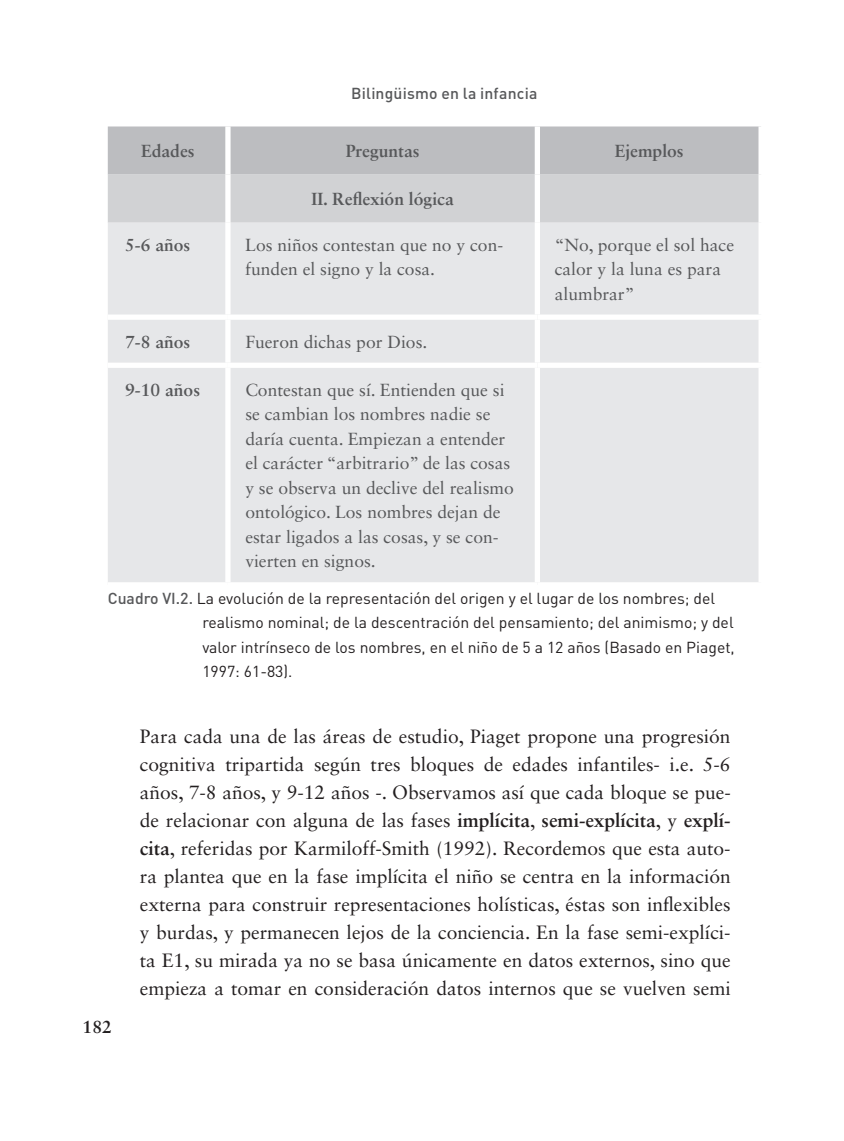
<style>
.page{position:relative;width:844px;height:1141px;background:#fff}
.page>*{position:absolute;margin:0;border:0;box-sizing:border-box;transform-origin:0 0}
.t1{font:19.25px/28px "Sabon LT Std";color:#231f20;text-align:justify}
.t2{font:17.5px/24.5px "Sabon LT Std";color:#57585a}
.t3{font:700 17.5px "Sabon LT Std";color:#57585a}
.t4{font:700 17.5px "Sabon LT Std";color:#231f20}
.t5{font:15.75px/24.5px "DIN Pro";color:#231f20}
.t6{font:500 15.75px "DIN Pro";letter-spacing:.01em;color:#57585a}
.s1{font-weight:500;color:#57585a}
.s2{font-weight:700}
</style>
<div class="page">
<svg style="left:108px;top:126px;width:650px;height:97px;background:#c7c8ca"></svg>
<div style="left:108px;top:223px;width:650px;height:359px;background:#e6e7e9"></div>
<div style="left:225px;top:126px;width:5px;height:49px;background:#fff"></div>
<div style="left:534px;top:126px;width:6px;height:49px;background:#fff"></div>
<div style="left:225px;top:175px;width:5px;height:48px;background:#fff"></div>
<div style="left:534px;top:175px;width:6px;height:48px;background:#fff"></div>
<div style="left:225px;top:223px;width:5px;height:92px;background:#fff"></div>
<div style="left:534px;top:223px;width:6px;height:92px;background:#fff"></div>
<div style="left:108px;top:315px;width:120px;height:5px;background:#fff"></div>
<div style="left:228px;top:315px;width:309px;height:5px;background:#fff"></div>
<div style="left:225px;top:320px;width:5px;height:43px;background:#fff"></div>
<div style="left:537px;top:315px;width:226px;height:5px;background:#fff"></div>
<div style="left:534px;top:320px;width:6px;height:43px;background:#fff"></div>
<div style="left:108px;top:363px;width:120px;height:5px;background:#fff"></div>
<div style="left:228px;top:363px;width:309px;height:5px;background:#fff"></div>
<div style="left:225px;top:368px;width:5px;height:214px;background:#fff"></div>
<div style="left:537px;top:363px;width:226px;height:5px;background:#fff"></div>
<div style="left:534px;top:368px;width:6px;height:214px;background:#fff"></div>
<p class="t6" style="left:351px;top:83px;width:187px">Bilingüismo en la infancia</p>
<p class="t3" style="left:141px;top:140px;width:55px">Edades</p>
<p class="t3" style="left:345px;top:140px;width:75px">Preguntas</p>
<p class="t3" style="left:614px;top:140px;width:71px">Ejemplos</p>
<p class="t3" style="left:311px;top:188px;width:144px">II. Reflexión lógica</p>
<p class="t3" style="left:125px;top:234px;width:67px">5-6 años</p>
<p class="t2" style="left:245px;top:232px;width:259px">Los niños contestan que no y con&shy;funden el signo y la cosa.</p>
<p class="t2" style="left:554px;top:232px;width:181px">“No, porque el sol hace calor y la luna es para alumbrar”</p>
<p class="t3" style="left:125px;top:331px;width:67px">7-8 años</p>
<p class="t2" style="left:245px;top:329px;width:183px">Fueron dichas por Dios.</p>
<p class="t3" style="left:125px;top:379px;width:76px">9-10 años</p>
<p class="t2" style="left:245px;top:377px;width:270px">Contestan que sí. Entienden que si se cambian los nombres nadie se daría cuenta. Empiezan a entender el carácter “arbitrario” de las cosas y se observa un declive del realismo ontológico. Los nombres dejan de estar ligados a las cosas, y se con&shy;vierten en signos.</p>
<p class="t5" style="left:202px;top:585px;width:533px;text-indent:-94px"><span class="s1">Cuadro VI.2.</span> La evolución de la representación del origen y el lugar de los nombres; del realismo nominal; de la descentración del pensamiento; del animismo; y del valor intrínseco de los nombres, en el niño de 5 a 12 años (Basado en Piaget, 1997: 61-83).</p>
<p class="t4" style="left:83px;top:1016px;width:31px">182</p>
<p class="t1" style="left:140px;top:722px;width:592px">Para cada una de las áreas de estudio, Piaget propone una progresión cognitiva tripartida según tres bloques de edades infantiles- i.e. 5-6 años, 7-8 años, y 9-12 años -. Observamos así que cada bloque se pue&shy;de relacionar con alguna de las fases <span class="s2">implícita</span>, <span class="s2">semi-explícita</span>, y <span class="s2">explí&shy;cita</span>, referidas por Karmiloff-Smith (1992). Recordemos que esta auto&shy;ra plantea que en la fase implícita el niño se centra en la información externa para construir representaciones holísticas, éstas son inflexibles y burdas, y permanecen lejos de la conciencia. En la fase semi-explíci&shy;ta E1, su mirada ya no se basa únicamente en datos externos, sino que empieza a tomar en consideración datos internos que se vuelven semi</p>
</div>
